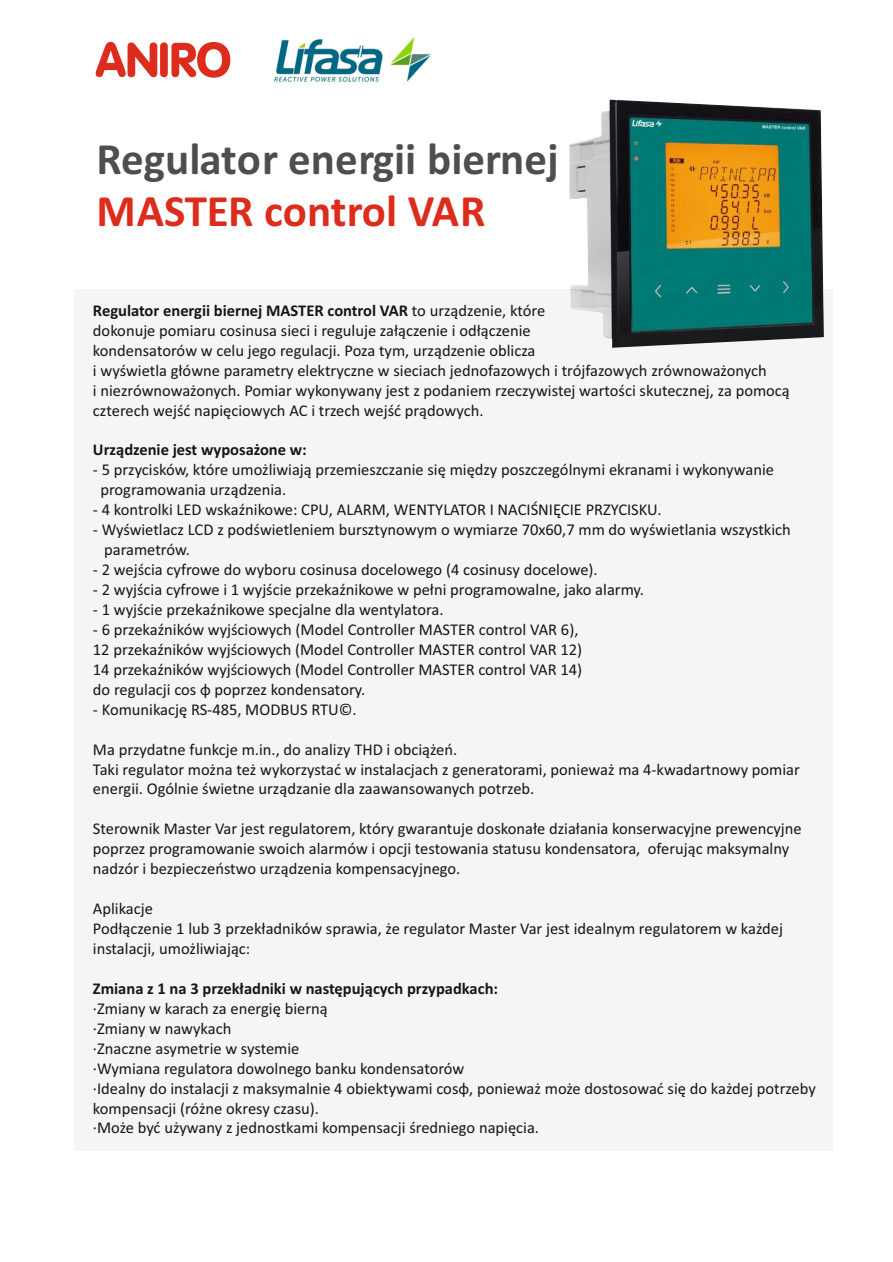
<style>
.page{position:relative;width:893px;height:1262px;background:#fff}
.page>*{position:absolute;margin:0;border:0;box-sizing:border-box;transform-origin:0 0}
.t1{font:700 45px "Calibri";color:#4e4e4d}
.t2{font:700 45px "Calibri";letter-spacing:-.005em;color:#dd2b1c}
.t3{font:16.5px/20px "Calibri";color:#151616}
.t4{font:700 16.5px "Calibri";color:#151616}
.s1{font-weight:700}
</style>
<div class="page">
<div style="left:74px;top:289px;width:758px;height:861px;background:#f5f5f6"></div>
<img style="left:569px;top:100px;width:255px;height:248px">
<img style="left:274px;top:37px;width:157px;height:45px">
<svg style="left:96px;top:42px;width:134px;height:36px"></svg>
<h1 class="t1" style="left:96px;top:140px;width:463px">Regulator energii biernej</h1>
<h1 class="t2" style="left:96px;top:192px;width:390px">MASTER control VAR</h1>
<p class="t3" style="left:93px;top:302px;width:698px"><span class="s1">Regulator energii biernej MASTER control VAR</span> to urządzenie, które<br>dokonuje pomiaru cosinusa sieci i reguluje załączenie i odłączenie<br>kondensatorów w celu jego regulacji. Poza tym, urządzenie oblicza<br>i wyświetla główne parametry elektryczne w sieciach jednofazowych i trójfazowych zrównoważonych<br>i niezrównoważonych. Pomiar wykonywany jest z podaniem rzeczywistej wartości skutecznej, za pomocą czterech wejść napięciowych AC i trzech wejść prądowych.</p>
<p class="t4" style="left:93px;top:443px;width:215px">Urządzenie jest wyposażone w:</p>
<p class="t3" style="left:100px;top:461px;width:675px;text-indent:-7px">- 5 przycisków, które umożliwiają przemieszczanie się między poszczególnymi ekranami i wykonywanie programowania urządzenia.</p>
<p class="t3" style="left:93px;top:501px;width:570px">- 4 kontrolki LED wskaźnikowe: CPU, ALARM, WENTYLATOR I NACIŚNIĘCIE PRZYCISKU.</p>
<p class="t3" style="left:104px;top:521px;width:688px;text-indent:-11px">- Wyświetlacz LCD z podświetleniem bursztynowym o wymiarze 70x60,7 mm do wyświetlania wszystkich parametrów.</p>
<p class="t3" style="left:93px;top:561px;width:506px">- 2 wejścia cyfrowe do wyboru cosinusa docelowego (4 cosinusy docelowe).</p>
<p class="t3" style="left:93px;top:581px;width:552px">- 2 wyjścia cyfrowe i 1 wyjście przekaźnikowe w pełni programowalne, jako alarmy.</p>
<p class="t3" style="left:93px;top:601px;width:352px">- 1 wyjście przekaźnikowe specjalne dla wentylatora.</p>
<p class="t3" style="left:93px;top:621px;width:491px">- 6 przekaźników wyjściowych (Model Controller MASTER control VAR 6), 12 przekaźników wyjściowych (Model Controller MASTER control VAR 12)<br>14 przekaźników wyjściowych (Model Controller MASTER control VAR 14) do regulacji cos φ poprzez kondensatory.</p>
<p class="t3" style="left:93px;top:700px;width:265px">- Komunikację RS-485, MODBUS RTU©.</p>
<p class="t3" style="left:93px;top:740px;width:708px">Ma przydatne funkcje m.in., do analizy THD i obciążeń.<br>Taki regulator można też wykorzystać w instalacjach z generatorami, ponieważ ma 4-kwadartnowy pomiar energii. Ogólnie świetne urządzanie dla zaawansowanych potrzeb.</p>
<p class="t3" style="left:93px;top:820px;width:710px">Sterownik Master Var jest regulatorem, który gwarantuje doskonałe działania konserwacyjne prewencyjne poprzez programowanie swoich alarmów i opcji testowania statusu kondensatora, oferując maksymalny nadzór i bezpieczeństwo urządzenia kompensacyjnego.</p>
<p class="t3" style="left:93px;top:900px;width:691px">Aplikacje<br>Podłączenie 1 lub 3 przekładników sprawia, że regulator Master Var jest idealnym regulatorem w każdej instalacji, umożliwiając:</p>
<p class="t4" style="left:93px;top:981px;width:406px">Zmiana z 1 na 3 przekładniki w następujących przypadkach:</p>
<p class="t3" style="left:93px;top:999px;width:724px">·Zmiany w karach za energię bierną<br>·Zmiany w nawykach<br>·Znaczne asymetrie w systemie<br>·Wymiana regulatora dowolnego banku kondensatorów<br>·Idealny do instalacji z maksymalnie 4 obiektywami cosφ, ponieważ może dostosować się do każdej potrzeby kompensacji (różne okresy czasu).<br>·Może być używany z jednostkami kompensacji średniego napięcia.</p>
</div>
